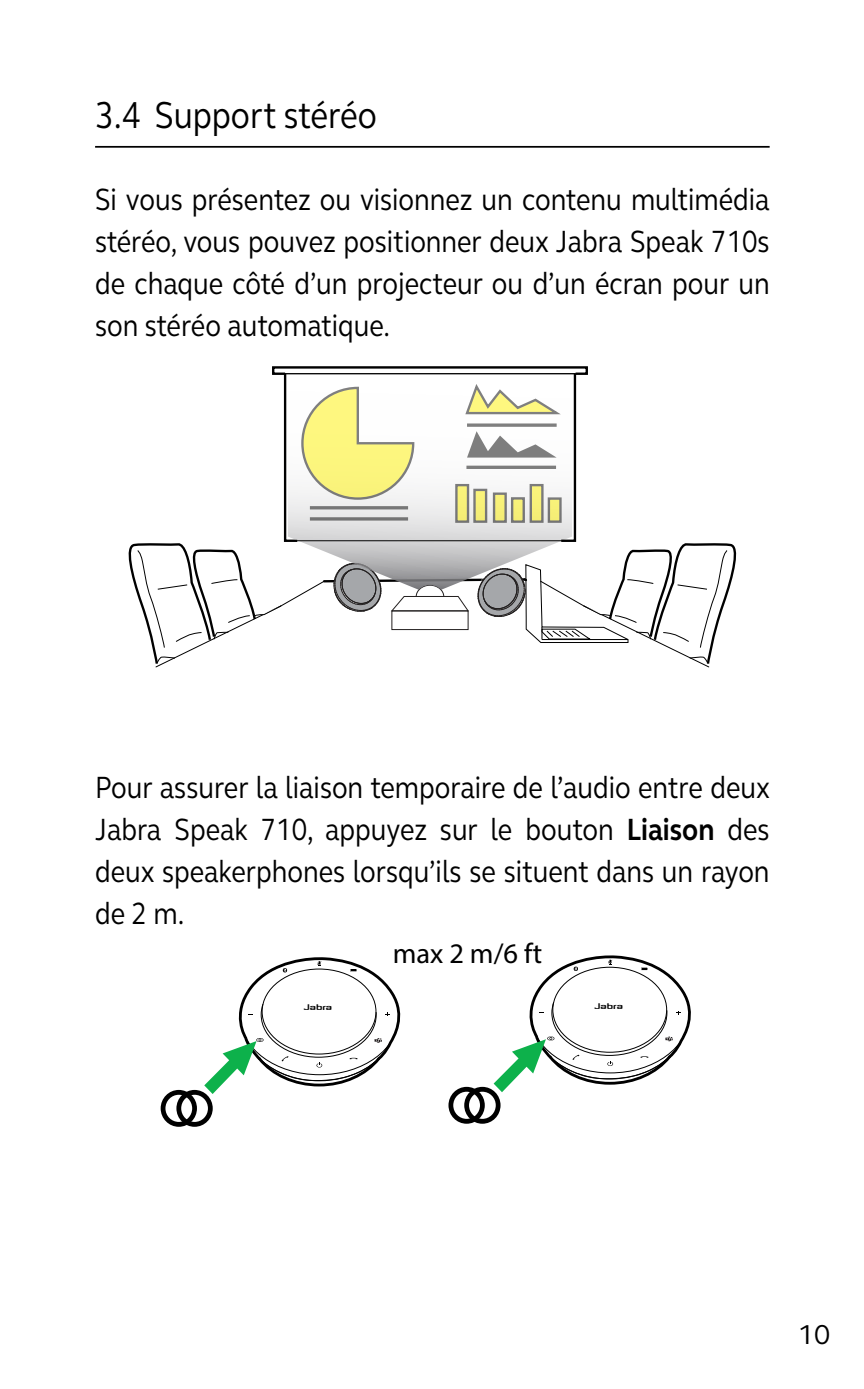
<style>
.page{position:relative;width:864px;height:1389px;background:#fff}
.page>*{position:absolute;margin:0;border:0;box-sizing:border-box;transform-origin:0 0}
.t1{font:38.5px "GN Elliot";color:#000;scale:.85 1}
.t2{font:31.5px/42px "GN Elliot";color:#000;text-align:justify;scale:.85 1}
.t3{font:28.35px "Myriad Pro";color:#010101}
.t4{font:28px "GN Elliot";color:#000}
.t5{font:7.35px "Jabra Face";color:#000}
.s1{font-weight:700}
</style>
<div class="page">
<hr style="left:95px;top:146px;width:674px;height:2px;background:#000">
<svg style="left:128px;top:366px;width:609px;height:302px"></svg>
<svg style="left:513px;top:500px;width:8px;height:20px"></svg>
<svg style="left:495px;top:495px;width:8px;height:25px"></svg>
<svg style="left:548px;top:499px;width:12px;height:23px"></svg>
<svg style="left:530px;top:485px;width:12px;height:37px"></svg>
<svg style="left:448px;top:955px;width:243px;height:169px"></svg>
<svg style="left:161px;top:957px;width:240px;height:170px"></svg>
<p class="t1" style="left:95px;top:89px;width:333px">3.4 Support stéréo</p>
<p class="t2" style="left:95px;top:177px;width:794px">Si vous présentez ou visionnez un contenu multimédia stéréo, vous pouvez positionner deux Jabra Speak 710s de chaque côté d’un projecteur ou d’un écran pour un son stéréo automatique.</p>
<p class="t2" style="left:95px;top:765px;width:795px">Pour assurer la liaison temporaire de l’audio entre deux Jabra Speak 710, appuyez sur le bouton <span class="s1">Liaison</span> des deux speakerphones lorsqu’ils se situent dans un rayon de 2 m.</p>
<p class="t3" style="left:392px;top:936px;width:151px">max 2 m/6 ft</p>
<p class="t5" style="left:303px;top:1004px;width:30px">jabra</p>
<p class="t5" style="left:594px;top:1002px;width:30px">jabra</p>
<p class="t4" style="left:797px;top:1316px;width:34px">10</p>
</div>
